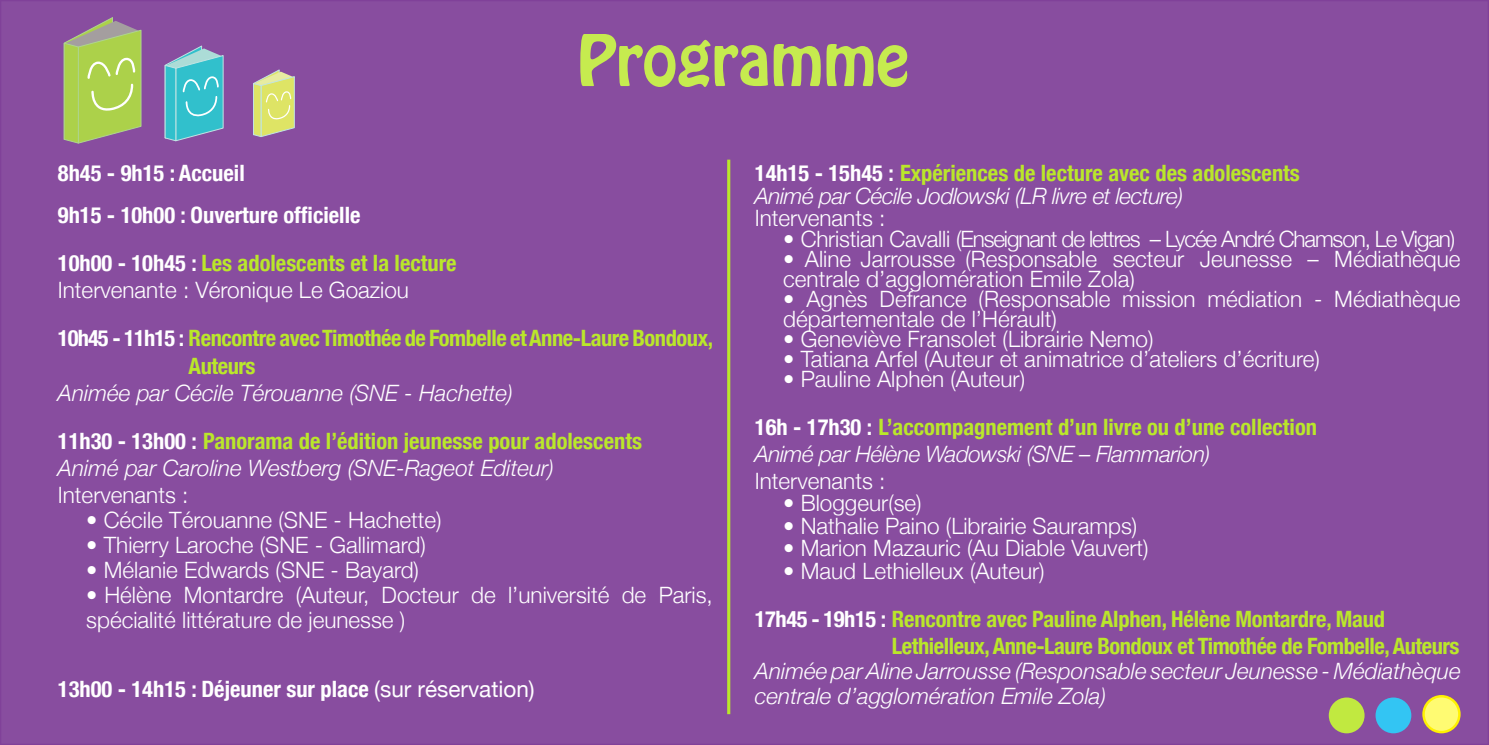
<style>
.page{position:relative;width:1489px;height:745px;background:#fff}
.page>*{position:absolute;margin:0;border:0;box-sizing:border-box;transform-origin:0 0}
.t1{font:62.5px "Hobo Std";color:#c6eb4f}
.t2{font:300 22.5px/20px "Helvetica Neue";color:#fff}
.t3{font:700 condensed 22.5px/27px "Helvetica Neue";letter-spacing:-.01em;color:#bae72b}
.t4{font:italic 300 22.5px/25px "Helvetica Neue";color:#fff}
.t5{font:700 condensed 22.5px "Helvetica Neue";color:#fff}
.t6{font:italic 300 22.5px "Helvetica Neue";letter-spacing:-.02em;color:#fff}
.t7{font:300 22.5px "Helvetica Neue";letter-spacing:-.05em;color:#fff}
.s1{color:#fff}
.s2{font-weight:400;font-stretch:normal}
</style>
<div class="page">
<div style="left:0;top:0;width:1488px;height:744px;background:#884d9f"></div>
<div style="left:1328px;top:697px;width:36px;height:35px;background:#c1e940;border-radius:50%"></div>
<div style="left:1423px;top:695px;width:36px;height:36px;background:#fffb72;border-radius:50%"></div>
<div style="left:1422px;top:694px;width:38px;height:38px;border:2px solid #fff101;border-radius:50%"></div>
<div style="left:1375px;top:697px;width:36px;height:35px;background:#33c5f3;border-radius:50%"></div>
<hr style="left:727px;top:159px;width:3px;height:554px;background:#bae72b">
<svg style="left:63px;top:17px;width:79px;height:126px;background:#a8ba66"></svg>
<svg style="left:164px;top:45px;width:60px;height:96px;background:#58b4c8"></svg>
<svg style="left:253px;top:69px;width:42px;height:68px;background:#cfce83"></svg>
<p class="t1" style="left:577px;top:17px;width:333px">Programme</p>
<p class="t5" style="left:58px;top:159px;width:188px">8h45 - 9h15 : Accueil</p>
<p class="t5" style="left:58px;top:201px;width:304px">9h15 - 10h00 : Ouverture officielle</p>
<p class="t3" style="left:58px;top:249px;width:400px"><span class="s1">10h00 - 10h45 :</span> Les adolescents et la lecture</p>
<p class="t2" style="left:58px;top:280px;width:352px">Intervenante : Véronique Le Goaziou</p>
<p class="t3" style="left:189px;top:324px;width:526px;text-indent:-131px"><span class="s1">10h45 - 11h15 :</span> Rencontre avec Timothée de Fombelle et Anne-Laure Bondoux,<br>Auteurs</p>
<p class="t4" style="left:58px;top:379px;width:456px">Animée par Cécile Térouanne (SNE - Hachette)</p>
<p class="t3" style="left:58px;top:426px;width:585px"><span class="s1">11h30 - 13h00 :</span> Panorama de l’édition jeunesse pour adolescents</p>
<p class="t4" style="left:58px;top:454px;width:497px">Animé par Caroline Westberg (SNE-Rageot Editeur)</p>
<p class="t2" style="left:58px;top:484px;width:132px">Intervenants :</p>
<p class="t2" style="left:86px;top:509px;width:357px">• Cécile Térouanne (SNE - Hachette)</p>
<p class="t2" style="left:86px;top:534px;width:341px">• Thierry Laroche (SNE - Gallimard)</p>
<p class="t2" style="left:86px;top:559px;width:334px">• Mélanie Edwards (SNE - Bayard)</p>
<p class="t2" style="left:86px;top:581px;width:628px;line-height:25px">• Hélène Montardre (Auteur, Docteur de l’université de Paris, spécialité littérature de jeunesse )</p>
<p class="t5" style="left:58px;top:674px;width:478px">13h00 - 14h15 : Déjeuner sur place <span class="s2">(sur réservation)</span></p>
<p class="t3" style="left:754px;top:159px;width:546px"><span class="s1">14h15 - 15h45 :</span> Expériences de lecture avec des adolescents</p>
<p class="t6" style="left:754px;top:182px;width:430px">Animé par Cécile Jodlowski (LR livre et lecture)</p>
<p class="t2" style="left:754px;top:208px;width:132px">Intervenants :</p>
<p class="t7" style="left:783px;top:224px;width:673px">• Christian Cavalli (Enseignant de lettres – Lycée André Chamson, Le Vigan)</p>
<p class="t2" style="left:783px;top:248px;width:678px">• Aline Jarrousse (Responsable secteur Jeunesse – Médiathèque centrale d’agglomération Emile Zola)</p>
<p class="t2" style="left:783px;top:288px;width:678px">• Agnès Defrance (Responsable mission médiation - Médiathèque départementale de l’Hérault)</p>
<p class="t2" style="left:783px;top:328px;width:372px">• Geneviève Fransolet (Librairie Nemo)</p>
<p class="t2" style="left:783px;top:348px;width:538px">• Tatiana Arfel (Auteur et animatrice d’ateliers d’écriture)</p>
<p class="t2" style="left:783px;top:368px;width:243px">• Pauline Alphen (Auteur)</p>
<p class="t3" style="left:754px;top:412px;width:563px"><span class="s1">16h - 17h30 :</span> L’accompagnement d’un livre ou d’une collection</p>
<p class="t6" style="left:754px;top:440px;width:457px">Animé par Hélène Wadowski (SNE – Flammarion)</p>
<p class="t2" style="left:754px;top:470px;width:132px">Intervenants :</p>
<p class="t2" style="left:783px;top:492px;width:140px">• Bloggeur(se)</p>
<p class="t2" style="left:783px;top:515px;width:355px">• Nathalie Paino (Librairie Sauramps)</p>
<p class="t2" style="left:783px;top:537px;width:367px">• Marion Mazauric (Au Diable Vauvert)</p>
<p class="t2" style="left:783px;top:560px;width:263px">• Maud Lethielleux (Auteur)</p>
<p class="t3" style="left:891px;top:604px;width:569px;text-indent:-137px"><span class="s1">17h45 - 19h15 :</span> Rencontre avec Pauline Alphen, Hélène Montardre, Maud<br>Lethielleux, Anne-Laure Bondoux et Timothée de Fombelle, Auteurs</p>
<p class="t4" style="left:754px;top:657px;width:707px">Animée par Aline Jarrousse (Responsable secteur Jeunesse - Médiathèque centrale d’agglomération Emile Zola)</p>
</div>
